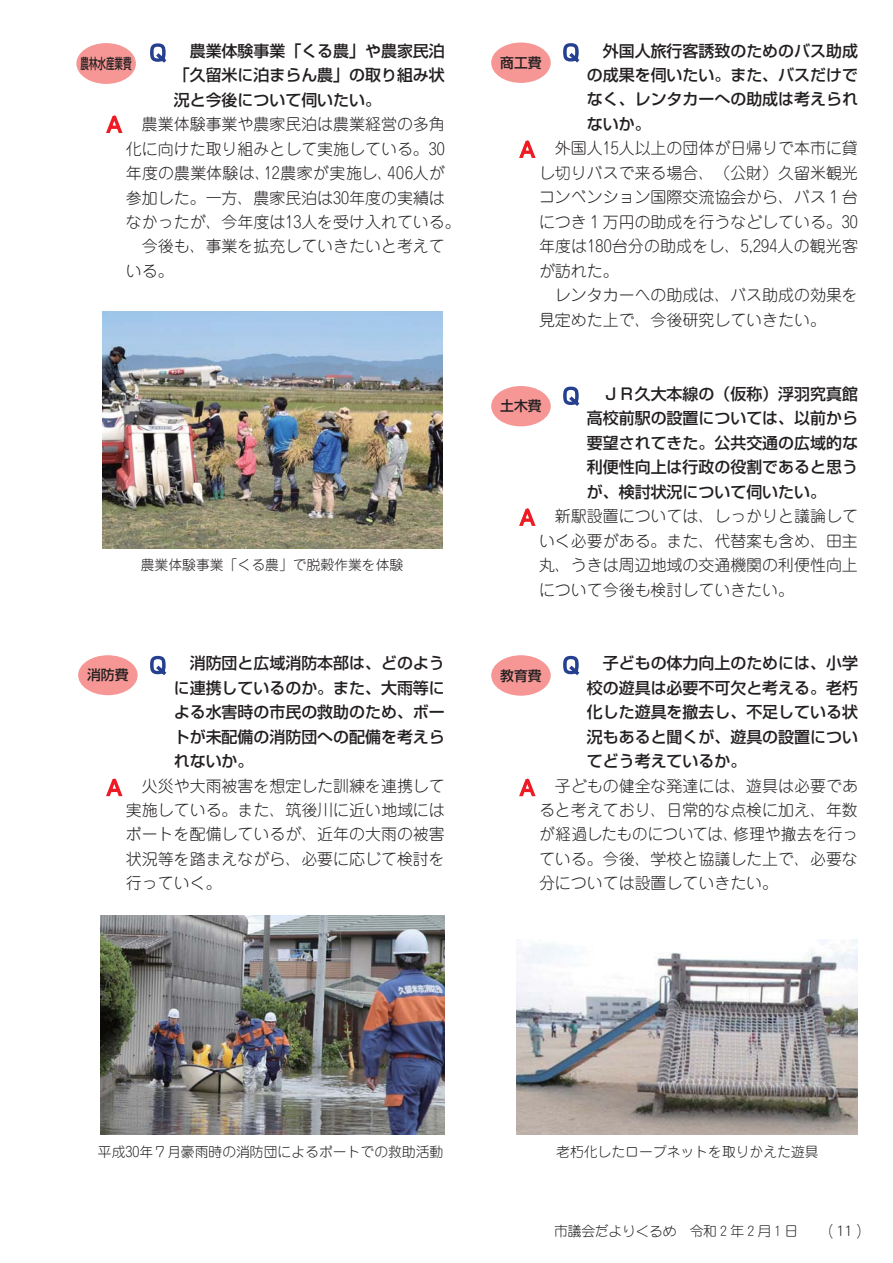
<style>
.page{position:relative;width:893px;height:1263px;background:#fff}
.page>*{position:absolute;margin:0;border:0;box-sizing:border-box;transform-origin:0 0}
.t1{font:15.9px/24.5px "Jun 101 Pro Light 90 pv RKSJ H";color:#231f20;text-align:justify}
.t2{font:15.9px/24.5px "Shin Go Pro Medium 90 pv RKSJ H";color:#231f20;text-align:justify}
.t3{font:14.4px "Shin Go Pro Medium 90 pv RKSJ H";color:#231f20;scale:.59 1}
.t4{font:13.8px "Jun 101 Pro Light 90 pv RKSJ H";color:#231f20}
.t5{font:13.8px "DF Maru Gothic Std W3 90 pv RKSJ H";letter-spacing:-.02em;color:#231f20}
.t6{font:13.8px "Shin Go Pro Medium 90 pv RKSJ H";color:#231f20}
.s1{font-size:15.9px}
</style>
<div class="page">
<svg style="left:150px;top:43px;width:17px;height:20px"></svg>
<svg style="left:106px;top:115px;width:17px;height:18px"></svg>
<div style="left:76px;top:43px;width:60px;height:41px;background:#f69795;border-radius:50%"></div>
<svg style="left:563px;top:43px;width:17px;height:20px"></svg>
<svg style="left:519px;top:140px;width:17px;height:18px"></svg>
<div style="left:491px;top:43px;width:60px;height:40px;background:#f69795;border-radius:50%"></div>
<svg style="left:563px;top:386px;width:17px;height:20px"></svg>
<svg style="left:519px;top:508px;width:17px;height:18px"></svg>
<div style="left:491px;top:386px;width:60px;height:40px;background:#f69795;border-radius:50%"></div>
<svg style="left:563px;top:655px;width:17px;height:21px"></svg>
<svg style="left:519px;top:778px;width:17px;height:19px"></svg>
<div style="left:491px;top:655px;width:60px;height:41px;background:#f69795;border-radius:50%"></div>
<svg style="left:150px;top:655px;width:17px;height:20px"></svg>
<svg style="left:106px;top:778px;width:17px;height:19px"></svg>
<div style="left:78px;top:655px;width:60px;height:40px;background:#f69795;border-radius:50%"></div>
<img style="left:100px;top:916px;width:345px;height:218px">
<img style="left:517px;top:939px;width:340px;height:195px">
<img style="left:103px;top:311px;width:340px;height:238px">
<p class="t2" style="left:174px;top:41px;width:273px">　農業体験事業「くる農」や農家民泊「久留米に泊まらん農」の取り組み状況と今後について伺いたい。</p>
<p class="t1" style="left:126px;top:114px;width:336px;text-align:left;text-indent:16px">農業体験事業や農家民泊は農業経営の多角化に向けた取り組みとして実施している。30年度の農業体験は、12農家が実施し、406人が参加した。一方、農家民泊は30年度の実績はなかったが、今年度は13人を受け入れている。　今後も、事業を拡充していきたいと考えている。</p>
<p class="t3" style="left:81px;top:58px;width:88px">農林水産業費</p>
<p class="t2" style="left:587px;top:41px;width:273px">　外国人旅行客誘致のためのバス助成の成果を伺いたい。また、バスだけでなく、レンタカーへの助成は考えられないか。</p>
<p class="t1" style="left:539px;top:138px;width:320px;text-align:left;text-indent:16px">外国人15人以上の団体が日帰りで本市に貸し切りバスで来る場合、（公財）久留米観光コンベンション国際交流協会から、バス１台につき１万円の助成を行うなどしている。30年度は180台分の助成をし、5,294人の観光客が訪れた。<br>　レンタカーへの助成は、バス助成の効果を見定めた上で、今後研究していきたい。</p>
<p class="t6" style="left:500px;top:58px;width:43px">商工費</p>
<p class="t4" style="left:141px;top:560px;width:264px">農業体験事業「くる農」で脱穀作業を体験</p>
<p class="t2" style="left:587px;top:384px;width:273px">　ＪＲ久大本線の（仮称）浮羽究真館高校前駅の設置については、以前から要望されてきた。公共交通の広域的な利便性向上は行政の役割であると思うが、検討状況について伺いたい。</p>
<p class="t1" style="left:539px;top:506px;width:320px;text-indent:16px">新駅設置については、しっかりと議論していく必要がある。また、代替案も含め、田主丸、うきは周辺地域の交通機関の利便性向上について今後も検討していきたい。</p>
<p class="t6" style="left:500px;top:401px;width:43px">土木費</p>
<p class="t2" style="left:174px;top:653px;width:273px">　消防団と広域消防本部は、どのように連携しているのか。また、大雨等による水害時の市民の救助のため、ボートが未配備の消防団への配備を考えられないか。</p>
<p class="t1" style="left:126px;top:775px;width:320px;text-indent:16px">火災や大雨被害を想定した訓練を連携して実施している。また、筑後川に近い地域にはボートを配備しているが、近年の大雨の被害状況等を踏まえながら、必要に応じて検討を行っていく。</p>
<p class="t6" style="left:87px;top:670px;width:43px">消防費</p>
<p class="t2" style="left:587px;top:653px;width:273px">　子どもの体力向上のためには、小学校の遊具は必要不可欠と考える。老朽化した遊具を撤去し、不足している状況もあると聞くが、遊具の設置についてどう考えているか。</p>
<p class="t1" style="left:539px;top:775px;width:320px;text-indent:16px">子どもの健全な発達には、遊具は必要であると考えており、日常的な点検に加え、年数が経過したものについては、修理や撤去を行っている。今後、学校と協議した上で、必要な分については設置していきたい。</p>
<p class="t6" style="left:500px;top:670px;width:43px">教育費</p>
<p class="t4" style="left:98px;top:1146px;width:347px">平成30年７月豪雨時の消防団によるボートでの救助活動</p>
<p class="t4" style="left:556px;top:1146px;width:264px">老朽化したロープネットを取りかえた遊具</p>
<p class="t5" style="left:554px;top:1225px;width:320px">市議会だよりくるめ　令和 2 年 2 月 1 日　　<span class="s1">（ 11 ）</span></p>
</div>
